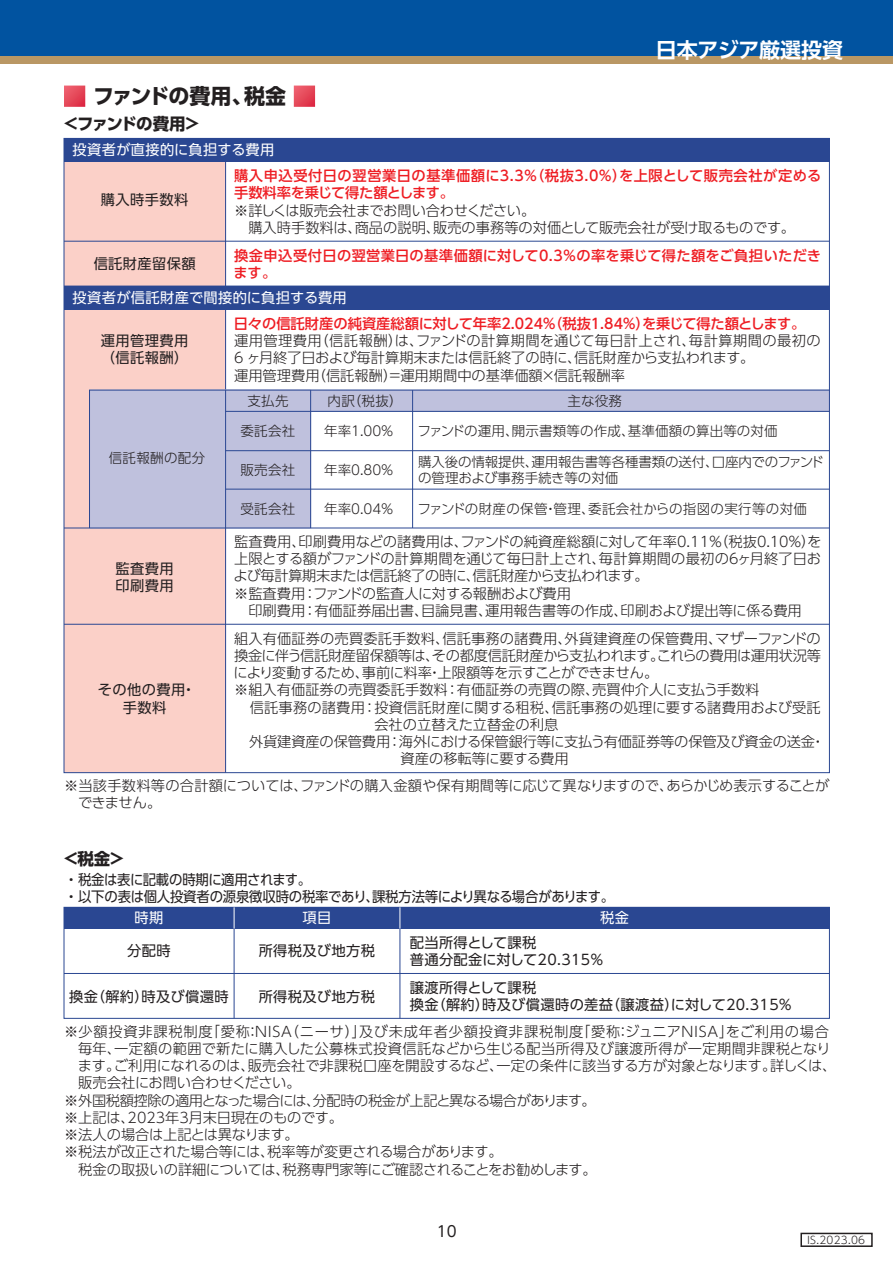
<style>
.page{position:relative;width:893px;height:1263px;background:#fff}
.page>*{position:absolute;margin:0;border:0;box-sizing:border-box;transform-origin:0 0}
.t1{font:700 21px "UD Shin Go Pro";letter-spacing:-.045em;color:#231f20}
.t2{font:700 21px "UD Shin Go Pro De";letter-spacing:-.01em;color:#fff}
.t3{font:700 16.5px "UD Shin Go Pro";letter-spacing:-.08em;color:#231f20}
.t4{font:700 16.5px "UD Shin Go Pro";letter-spacing:-.045em;color:#231f20}
.t5{font:15px "UD Shin Go Pro";color:#231f20}
.t6{font:300 14.25px/17.2px "UD Shin Go Pro";color:#231f20}
.t7{font:300 14.25px/17.2px "UD Shin Go Pro";letter-spacing:-.025em;color:#231f20}
.t8{font:300 14.25px/17.2px "UD Shin Go Pro";letter-spacing:-.02em;color:#231f20}
.t9{font:14.25px/17.2px "UD Shin Go Pro";letter-spacing:.025em;color:#231f20}
.t10{font:14.25px/17.2px "UD Shin Go Pro";letter-spacing:-.015em;color:#231f20}
.t11{font:500 14.25px/17.2px "UD Shin Go Pro";letter-spacing:.03em;color:#ee1d23}
.t12{font:300 14.25px "UD Shin Go Pro";letter-spacing:.055em;color:#231f20}
.t13{font:300 14.25px "UD Shin Go Pro";letter-spacing:.03em;color:#231f20}
.t14{font:500 14.25px "UD Shin Go Pro";letter-spacing:.005em;color:#ee1d23}
.t15{font:500 14.25px/17.2px "UD Shin Go Pro";letter-spacing:.025em;color:#ee1d23}
.t16{font:300 14.25px "UD Shin Go Pro";letter-spacing:-.03em;color:#231f20}
.t17{font:14.25px "UD Shin Go Pro";letter-spacing:.025em;color:#fff}
.t18{font:300 13.5px/16.5px "UD Shin Go Pro";letter-spacing:.005em;color:#231f20}
.t19{font:300 13.5px "UD Shin Go Pro";letter-spacing:.025em;color:#231f20}
.t20{font:300 10.5px "UD Shin Go Pro";letter-spacing:.025em;color:#231f20}
</style>
<div class="page">
<div style="left:0;top:55px;width:893px;height:9px;background:#b99764"></div>
<div style="left:0;top:0;width:893px;height:55px;background:#0153a0"></div>
<div style="left:64px;top:528px;width:162px;height:245px;background:#fbd0c8"></div>
<div style="left:64px;top:138px;width:162px;height:390px;background:#fbd0c8"></div>
<hr style="left:225px;top:309px;width:1px;height:219px;background:#2a4792">
<svg style="left:64px;top:86px;width:21px;height:21px"></svg>
<svg style="left:294px;top:86px;width:21px;height:21px"></svg>
<hr style="left:64px;top:241px;width:765px;height:1px;background:#2a4792">
<div style="left:64px;top:138px;width:765px;height:24px;background:#2a4792"></div>
<div style="left:64px;top:286px;width:765px;height:23px;background:#2a4792"></div>
<hr style="left:64px;top:309px;width:765px;height:1px;background:#2a4792">
<hr style="left:225px;top:162px;width:1px;height:124px;background:#2a4792">
<hr style="left:64px;top:973px;width:765px;height:1px;background:#2a4792">
<div style="left:64px;top:907px;width:766px;height:112px;border:1px solid #2a4792"></div>
<div style="left:64px;top:907px;width:765px;height:21px;background:#2a4792"></div>
<hr style="left:400px;top:928px;width:1px;height:90px;background:#2a4792">
<svg style="left:400px;top:907px;width:1px;height:21px"></svg>
<hr style="left:234px;top:928px;width:1px;height:90px;background:#2a4792">
<svg style="left:234px;top:907px;width:1px;height:21px"></svg>
<hr style="left:64px;top:528px;width:765px;height:1px;background:#2a4792">
<hr style="left:64px;top:624px;width:765px;height:1px;background:#2a4792">
<svg style="left:89px;top:389px;width:741px;height:140px"></svg>
<hr style="left:225px;top:528px;width:1px;height:245px;background:#2a4792">
<div style="left:800px;top:1233px;width:73px;height:14px;border:2px solid #231f20"></div>
<h1 class="t1" style="left:93px;top:79px;width:194px">ファンドの費用、税金</h1>
<p class="t3" style="left:62px;top:110px;width:140px">＜ファンドの費用＞</p>
<p class="t17" style="left:73px;top:138px;width:203px">投資者が直接的に負担する費用</p>
<h1 class="t2" style="left:656px;top:33px;width:189px">日本アジア厳選投資</h1>
<p class="t9" style="left:101px;top:191px;width:89px">購入時手数料</p>
<p class="t11" style="left:234px;top:167px;width:589px">購入申込受付日の翌営業日の基準価額に3.3％（税抜3.0％）を上限として販売会社が定める手数料率を乗じて得た額とします。</p>
<p class="t6" style="left:248px;top:201px;width:548px;text-indent:-14px">※詳しくは販売会社までお問い合わせください。<br>購入時手数料は、商品の説明、販売の事務等の対価として販売会社が受け取るものです。</p>
<p class="t15" style="left:234px;top:246px;width:589px">換金申込受付日の翌営業日の基準価額に対して0.3％の率を乗じて得た額をご負担いただきます。</p>
<p class="t14" style="left:234px;top:312px;width:573px">日々の信託財産の純資産総額に対して年率2.024％（税抜1.84％）を乗じて得た額とします。</p>
<p class="t6" style="left:234px;top:331px;width:588px">運用管理費用（信託報酬）は、ファンドの計算期間を通じて毎日計上され、毎計算期間の最初の<br>6 ヶ月終了日および毎計算期末または信託終了の時に、信託財産から支払われます。<br>運用管理費用（信託報酬）＝運用期間中の基準価額×信託報酬率</p>
<p class="t9" style="left:94px;top:254px;width:103px">信託財産留保額</p>
<p class="t17" style="left:73px;top:286px;width:276px">投資者が信託財産で間接的に負担する費用</p>
<p class="t9" style="left:101px;top:332px;width:89px">運用管理費用（信託報酬）</p>
<p class="t19" style="left:109px;top:447px;width:98px">信託報酬の配分</p>
<p class="t9" style="left:116px;top:559px;width:60px">監査費用印刷費用</p>
<p class="t9" style="left:98px;top:681px;width:99px;text-align:center">その他の費用・手数料</p>
<p class="t18" style="left:247px;top:392px;width:43px">支払先</p>
<p class="t18" style="left:240px;top:422px;width:57px">委託会社</p>
<p class="t18" style="left:240px;top:461px;width:57px">販売会社</p>
<p class="t18" style="left:240px;top:500px;width:57px">受託会社</p>
<p class="t18" style="left:327px;top:392px;width:77px">内訳（税抜）</p>
<p class="t18" style="left:567px;top:392px;width:56px">主な役務</p>
<p class="t18" style="left:324px;top:422px;width:71px">年率1.00％</p>
<p class="t18" style="left:324px;top:461px;width:71px">年率0.80％</p>
<p class="t18" style="left:324px;top:500px;width:71px">年率0.04％</p>
<p class="t19" style="left:417px;top:498px;width:391px">ファンドの財産の保管・管理、委託会社からの指図の実行等の対価</p>
<p class="t18" style="left:417px;top:422px;width:362px">ファンドの運用、開示書類等の作成、基準価額の算出等の対価</p>
<p class="t18" style="left:418px;top:453px;width:407px">購入後の情報提供、運用報告書等各種書類の送付、口座内でのファンドの管理および事務手続き等の対価</p>
<p class="t7" style="left:234px;top:532px;width:589px">監査費用、印刷費用などの諸費用は、ファンドの純資産総額に対して年率0.11％（税抜0.10％）を上限とする額がファンドの計算期間を通じて毎日計上され、毎計算期間の最初の6ヶ月終了日および毎計算期末または信託終了の時に、信託財産から支払われます。<br>※監査費用：ファンドの監査人に対する報酬および費用</p>
<p class="t6" style="left:234px;top:596px;width:588px;line-height:27.6px;text-align:center">印刷費用：有価証券届出書、目論見書、運用報告書等の作成、印刷および提出等に係る費用<br>組入有価証券の売買委託手数料、信託事務の諸費用、外貨建資産の保管費用、マザーファンドの</p>
<p class="t8" style="left:234px;top:646px;width:589px">換金に伴う信託財産留保額等は、その都度信託財産から支払われます。これらの費用は運用状況等により変動するため、事前に料率・上限額等を示すことができません。<br>※組入有価証券の売買委託手数料：有価証券の売買の際、売買仲介人に支払う手数料</p>
<p class="t6" style="left:250px;top:698px;width:572px">信託事務の諸費用：投資信託財産に関する租税、信託事務の処理に要する諸費用および受託</p>
<p class="t6" style="left:374px;top:715px;width:185px">会社の立替えた立替金の利息</p>
<p class="t6" style="left:249px;top:733px;width:577px">外貨建資産の保管費用：海外における保管銀行等に支払う有価証券等の保管及び資金の送金・</p>
<p class="t6" style="left:401px;top:750px;width:170px">資産の移転等に要する費用</p>
<p class="t6" style="left:78px;top:776px;width:753px;text-indent:-14px">※当該手数料等の合計額については、ファンドの購入金額や保有期間等に応じて異なりますので、あらかじめ表示することができません。</p>
<p class="t4" style="left:62px;top:846px;width:64px">＜税金＞</p>
<p class="t10" style="left:64px;top:870px;width:552px">・税金は表に記載の時期に適用されます。<br>・以下の表は個人投資者の源泉徴収時の税率であり、課税方法等により異なる場合があります。</p>
<p class="t17" style="left:134px;top:906px;width:30px">時期</p>
<p class="t17" style="left:302px;top:906px;width:30px">項目</p>
<p class="t17" style="left:600px;top:906px;width:30px">税金</p>
<p class="t9" style="left:127px;top:942px;width:45px">分配時</p>
<p class="t9" style="left:69px;top:987px;width:161px">換金（解約）時及び償還時</p>
<p class="t9" style="left:410px;top:933px;width:196px">配当所得として課税<br>普通分配金に対して20.315％</p>
<p class="t9" style="left:259px;top:942px;width:118px">所得税及び地方税</p>
<p class="t9" style="left:259px;top:987px;width:118px">所得税及び地方税</p>
<p class="t9" style="left:410px;top:978px;width:384px">譲渡所得として課税<br>換金（解約）時及び償還時の差益（譲渡益）に対して20.315％</p>
<p class="t12" style="left:64px;top:1019px;width:767px">※少額投資非課税制度「愛称：NISA（ニーサ）」及び未成年者少額投資非課税制度「愛称：ジュニアNISA」をご利用の場合</p>
<p class="t13" style="left:78px;top:1037px;width:754px">毎年、一定額の範囲で新たに購入した公募株式投資信託などから生じる配当所得及び譲渡所得が一定期間非課税となり</p>
<p class="t6" style="left:78px;top:1056px;width:760px">ます。ご利用になれるのは、販売会社で非課税口座を開設するなど、一定の条件に該当する方が対象となります。詳しくは、</p>
<p class="t8" style="left:78px;top:1074px;width:224px">販売会社にお問い合わせください。</p>
<p class="t16" style="left:64px;top:1088px;width:533px">※外国税額控除の適用となった場合には、分配時の税金が上記と異なる場合があります。</p>
<p class="t6" style="left:64px;top:1108px;width:281px">※上記は、2023年3月末日現在のものです。</p>
<p class="t8" style="left:64px;top:1125px;width:236px">※法人の場合は上記とは異なります。</p>
<p class="t6" style="left:64px;top:1143px;width:440px">※税法が改正された場合等には、税率等が変更される場合があります。</p>
<p class="t6" style="left:78px;top:1160px;width:520px">税金の取扱いの詳細については、税務専門家等にご確認されることをお勧めします。</p>
<p class="t5" style="left:437px;top:1219px;width:21px">10</p>
<p class="t20" style="left:807px;top:1231px;width:60px">IS.2023.06</p>
</div>
